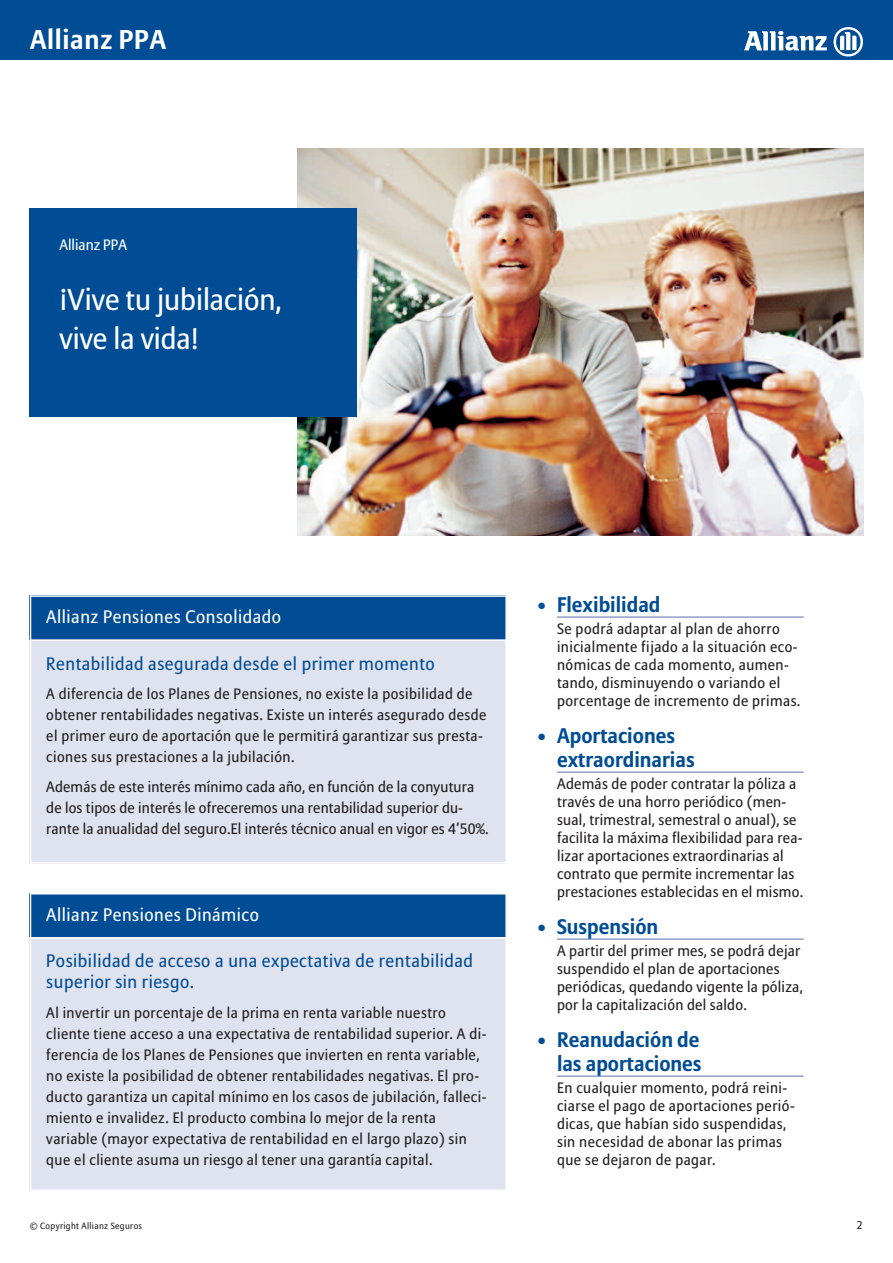
<style>
.page{position:relative;width:893px;height:1263px;background:#fff}
.page>*{position:absolute;margin:0;border:0;box-sizing:border-box;transform-origin:0 0}
.t1{font:30px/39px "Allianz Sans";color:#fff}
.t2{font:700 27px "Allianz Sans";letter-spacing:.025em;color:#fff}
.t3{font:700 21px/24px "Allianz Sans";color:#014d95}
.t4{font:18px/21px "Allianz Sans";letter-spacing:.03em;color:#014d95}
.t5{font:18px "Allianz Sans";letter-spacing:.03em;color:#fff}
.t6{font:15px/18px "Allianz Sans";letter-spacing:.03em;color:#231f20}
.t7{font:15px/21px "Allianz Sans";letter-spacing:.01em;color:#231f20}
.t8{font:15px "Allianz Sans";color:#fff}
.t9{font:11.25px "Allianz Sans";color:#231f20}
.t10{font:9px "Allianz Sans";letter-spacing:.04em;color:#231f20}
</style>
<div class="page">
<div style="left:0;top:0;width:893px;height:60px;background:#014d95"></div>
<svg style="left:744px;top:31px;width:83px;height:20px"></svg>
<svg style="left:833px;top:27px;width:30px;height:30px"></svg>
<hr style="left:557px;top:616px;width:247px;height:2px;background:#91a0cb">
<hr style="left:557px;top:771px;width:247px;height:2px;background:#91a0cb">
<hr style="left:557px;top:938px;width:247px;height:2px;background:#91a0cb">
<hr style="left:557px;top:1075px;width:247px;height:2px;background:#91a0cb">
<img style="left:298px;top:149px;width:565px;height:387px">
<div style="left:30px;top:208px;width:327px;height:209px;background:#014d95"></div>
<div style="left:30px;top:595px;width:477px;height:45px;background:#014d95"></div>
<div style="left:30px;top:640px;width:477px;height:223px;background:#dfe3f0"></div>
<hr style="left:30px;top:595px;width:1px;height:268px;background:#fff">
<hr style="left:505px;top:595px;width:2px;height:268px;background:#fff">
<hr style="left:30px;top:595px;width:477px;height:2px;background:#fff">
<hr style="left:30px;top:639px;width:477px;height:2px;background:#fff">
<hr style="left:30px;top:862px;width:477px;height:1px;background:#fff">
<div style="left:30px;top:893px;width:477px;height:45px;background:#014d95"></div>
<div style="left:30px;top:938px;width:477px;height:253px;background:#dfe3f0"></div>
<hr style="left:30px;top:893px;width:1px;height:298px;background:#fff">
<hr style="left:505px;top:893px;width:2px;height:298px;background:#fff">
<hr style="left:30px;top:893px;width:477px;height:1px;background:#fff">
<hr style="left:30px;top:937px;width:477px;height:1px;background:#fff">
<hr style="left:30px;top:1189px;width:477px;height:2px;background:#fff">
<h2 class="t2" style="left:30px;top:24px;width:138px">Allianz PPA</h2>
<p class="t8" style="left:60px;top:236px;width:69px">Allianz PPA</p>
<h1 class="t1" style="left:60px;top:280px;width:224px">¡Vive tu jubilación, vive la vida!</h1>
<p class="t5" style="left:46px;top:606px;width:236px">Allianz Pensiones Consolidado</p>
<p class="t4" style="left:46px;top:653px;width:390px">Rentabilidad asegurada desde el primer momento</p>
<p class="t6" style="left:46px;top:683px;width:442px;line-height:21px">A diferencia de los Planes de Pensiones, no existe la posibilidad de obtener rentabilidades negativas. Existe un interés asegurado desde el primer euro de aportación que le permitirá garantizar sus presta&shy;ciones sus prestaciones a la jubilación.</p>
<p class="t7" style="left:46px;top:776px;width:444px">Además de este interés mínimo cada año, en función de la conyutura de los tipos de interés le ofreceremos una rentabilidad superior du&shy;rante la anualidad del seguro.El interés técnico anual en vigor es 4’50%.</p>
<p class="t5" style="left:46px;top:904px;width:214px">Allianz Pensiones Dinámico</p>
<p class="t4" style="left:46px;top:951px;width:428px">Posibilidad de acceso a una expectativa de rentabilidad superior sin riesgo.</p>
<p class="t6" style="left:46px;top:1002px;width:442px;line-height:21px">Al invertir un porcentaje de la prima en renta variable nuestro cliente tiene acceso a una expectativa de rentabilidad superior. A di&shy;ferencia de los Planes de Pensiones que invierten en renta variable, no existe la posibilidad de obtener rentabilidades negativas. El pro&shy;ducto garantiza un capital mínimo en los casos de jubilación, falleci&shy;miento e invalidez. El producto combina lo mejor de la renta variable (mayor expectativa de rentabilidad en el largo plazo) sin que el cliente asuma un riesgo al tener una garantía capital.</p>
<h3 class="t3" style="left:536px;top:592px;width:126px">• Flexibilidad</h3>
<p class="t6" style="left:557px;top:620px;width:245px">Se podrá adaptar al plan de ahorro inicialmente fijado a la situación eco&shy;nómicas de cada momento, aumen&shy;tando, disminuyendo o variando el porcentage de incremento de primas.</p>
<h3 class="t3" style="left:557px;top:723px;width:139px;text-indent:-21px">• Aportaciones extraordinarias</h3>
<p class="t6" style="left:557px;top:775px;width:248px">Además de poder contratar la póliza a través de una horro periódico (men&shy;sual, trimestral, semestral o anual), se facilita la máxima flexibilidad para rea&shy;lizar aportaciones extraordinarias al contrato que permite incrementar las prestaciones establecidas en el mismo.</p>
<h3 class="t3" style="left:536px;top:914px;width:124px">• Suspensión</h3>
<p class="t6" style="left:557px;top:942px;width:247px">A partir del primer mes, se podrá dejar suspendido el plan de aportaciones periódicas, quedando vigente la póliza, por la capitalización del saldo.</p>
<h3 class="t3" style="left:536px;top:1027px;width:167px;text-align:right">• Reanudación de las aportaciones</h3>
<p class="t6" style="left:557px;top:1079px;width:239px">En cualquier momento, podrá reini&shy;ciarse el pago de aportaciones perió&shy;dicas, que habían sido suspendidas, sin necesidad de abonar las primas que se dejaron de pagar.</p>
<p class="t10" style="left:30px;top:1221px;width:114px">© Copyright Allianz Seguros</p>
<p class="t9" style="left:857px;top:1219px;width:7px">2</p>
</div>
